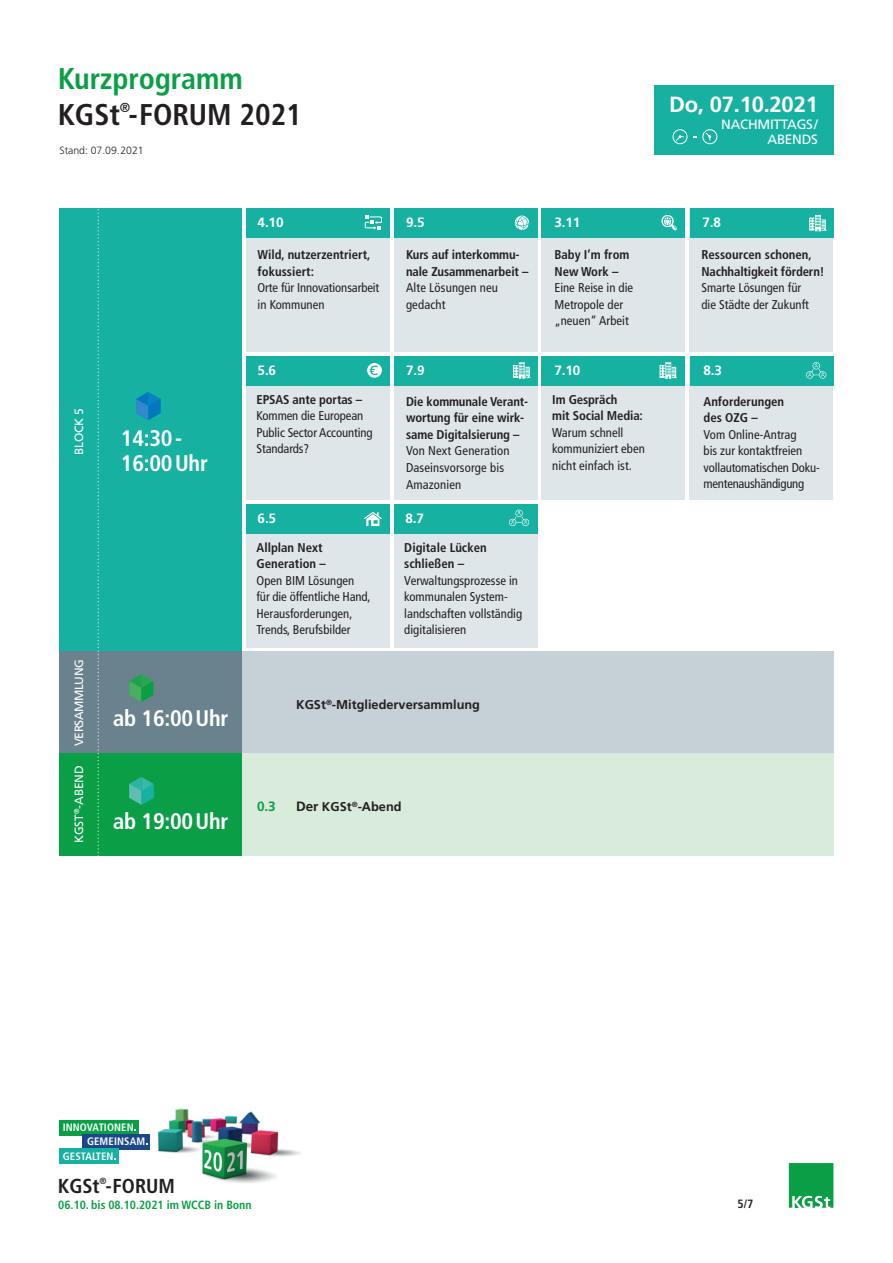
<style>
.page{position:relative;width:893px;height:1263px;background:#fff}
.page>*{position:absolute;margin:0;border:0;box-sizing:border-box;transform-origin:0 0}
.t1{font:700 condensed 30px "Frutiger";color:#231f20}
.t2{font:700 condensed 30px "Frutiger";color:#0a9f46}
.t3{font:700 condensed 22.5px/25.5px "Frutiger";letter-spacing:-.01em;color:#fff}
.t4{font:700 22.05px "Frutiger";letter-spacing:-.01em;color:#fff}
.t5{font:700 condensed 20.25px "Frutiger";color:#231f20}
.t6{font:700 13.5px "Frutiger";color:#fff}
.t7{font:13.5px/15px "Frutiger";letter-spacing:-.02em;color:#fff;text-align:right}
.t8{font:700 13.5px "Frutiger";color:#0a9f46}
.t9{font:700 condensed 13.05px "Frutiger";color:#231f20}
.t10{font:condensed 12.75px/16.5px "Frutiger";color:#231f20}
.t11{font:700 condensed 12.75px/16.5px "Frutiger";letter-spacing:-.01em;color:#231f20}
.t12{font:700 12.75px "Frutiger";color:#231f20}
.t13{font:12px "Frutiger";letter-spacing:-.01em;color:#fff}
.t14{font:12px "Frutiger";letter-spacing:-.04em;color:#fff}
.t15{font:700 condensed 12px "Frutiger";color:#231f20}
.t16{font:700 condensed 11.85px "Frutiger";letter-spacing:-.005em;color:#0a9f46}
.t17{font:700 condensed 10.8px "Frutiger";letter-spacing:.01em;color:#fff}
.t18{font:300 10.5px "Frutiger";letter-spacing:-.005em;color:#231f20}
.t19{font:700 condensed 9px "Frutiger";color:#231f20}
.s1{font-size:13.5px}
</style>
<div class="page">
<svg style="left:789px;top:1163px;width:44px;height:45px;background:#26a95b"></svg>
<div style="left:60px;top:208px;width:182px;height:444px;background:#16b1a1"></div>
<div style="left:60px;top:652px;width:182px;height:102px;background:#6a828d"></div>
<div style="left:242px;top:652px;width:591px;height:102px;background:#c5d0d7"></div>
<div style="left:60px;top:754px;width:182px;height:102px;background:#0a9f46"></div>
<div style="left:242px;top:754px;width:591px;height:102px;background:#d9ebda"></div>
<svg style="left:98px;top:209px;width:1px;height:647px"></svg>
<svg style="left:136px;top:392px;width:25px;height:28px"></svg>
<div style="left:246px;top:208px;width:144px;height:144px;background:#dfe6ea"></div>
<div style="left:394px;top:208px;width:143px;height:144px;background:#dfe6ea"></div>
<div style="left:541px;top:208px;width:144px;height:144px;background:#dfe6ea"></div>
<div style="left:689px;top:208px;width:144px;height:144px;background:#dfe6ea"></div>
<div style="left:246px;top:208px;width:144px;height:29px;background:#16b1a1"></div>
<div style="left:394px;top:208px;width:144px;height:29px;background:#16b1a1"></div>
<div style="left:542px;top:208px;width:143px;height:29px;background:#16b1a1"></div>
<div style="left:690px;top:208px;width:143px;height:29px;background:#16b1a1"></div>
<div style="left:246px;top:356px;width:144px;height:144px;background:#dfe6ea"></div>
<div style="left:394px;top:356px;width:143px;height:144px;background:#dfe6ea"></div>
<div style="left:541px;top:356px;width:144px;height:144px;background:#dfe6ea"></div>
<div style="left:689px;top:356px;width:144px;height:144px;background:#dfe6ea"></div>
<div style="left:246px;top:356px;width:144px;height:29px;background:#16b1a1"></div>
<div style="left:394px;top:356px;width:144px;height:29px;background:#16b1a1"></div>
<div style="left:542px;top:356px;width:143px;height:29px;background:#16b1a1"></div>
<div style="left:690px;top:356px;width:143px;height:29px;background:#16b1a1"></div>
<svg style="left:364px;top:215px;width:18px;height:15px"></svg>
<svg style="left:661px;top:215px;width:16px;height:16px"></svg>
<svg style="left:367px;top:363px;width:15px;height:15px"></svg>
<div style="left:246px;top:504px;width:144px;height:144px;background:#dfe6ea"></div>
<div style="left:246px;top:504px;width:144px;height:29px;background:#16b1a1"></div>
<div style="left:394px;top:504px;width:143px;height:144px;background:#dfe6ea"></div>
<div style="left:394px;top:504px;width:143px;height:29px;background:#16b1a1"></div>
<svg style="left:809px;top:215px;width:18px;height:16px"></svg>
<svg style="left:513px;top:362px;width:17px;height:17px"></svg>
<svg style="left:659px;top:362px;width:18px;height:17px"></svg>
<svg style="left:129px;top:674px;width:24px;height:28px"></svg>
<svg style="left:129px;top:777px;width:24px;height:28px"></svg>
<div style="left:654px;top:85px;width:179px;height:69px;background:#16b1a1"></div>
<svg style="left:672px;top:129px;width:46px;height:16px"></svg>
<img style="left:157px;top:1108px;width:144px;height:75px">
<div style="left:59px;top:1120px;width:80px;height:16px;background:#0a9f46"></div>
<div style="left:82px;top:1134px;width:68px;height:16px;background:#1c4788"></div>
<div style="left:59px;top:1148px;width:60px;height:16px;background:#16b1a1"></div>
<svg style="left:515px;top:216px;width:14px;height:14px"></svg>
<svg style="left:806px;top:362px;width:20px;height:17px"></svg>
<svg style="left:509px;top:510px;width:20px;height:16px"></svg>
<svg style="left:364px;top:512px;width:18px;height:14px"></svg>
<h1 class="t2" style="left:58px;top:61px;width:187px">Kurzprogramm</h1>
<p class="t9" style="left:120px;top:100px;width:12px">®</p>
<p class="t18" style="left:60px;top:145px;width:86px">Stand: 07.09.2021</p>
<h1 class="t1" style="left:58px;top:97px;width:246px">KGSt -FORUM 2021</h1>
<h3 class="t4" style="left:669px;top:91px;width:150px">Do, 07.10.2021</h3>
<p class="t7" style="left:721px;top:117px;width:98px">NACHMITTAGS/<br>ABENDS</p>
<p class="t6" style="left:258px;top:215px;width:27px">4.10</p>
<p class="t6" style="left:406px;top:215px;width:20px">9.5</p>
<p class="t6" style="left:554px;top:215px;width:27px">3.11</p>
<p class="t6" style="left:702px;top:215px;width:20px">7.8</p>
<p class="t11" style="left:258px;top:246px;width:114px">Wild, nutzerzentriert, fokussiert:</p>
<p class="t10" style="left:258px;top:280px;width:123px">Orte für Innovationsarbeit in Kommunen</p>
<p class="t11" style="left:406px;top:246px;width:124px">Kurs auf interkommu&shy;nale Zusammenarbeit –</p>
<p class="t10" style="left:406px;top:280px;width:93px">Alte Lösungen neu gedacht</p>
<p class="t11" style="left:554px;top:246px;width:76px">Baby I’m from<br>New Work –</p>
<p class="t10" style="left:554px;top:280px;width:80px">Eine Reise in die<br>Metropole der „neuen“ Arbeit</p>
<p class="t11" style="left:701px;top:246px;width:125px">Ressourcen schonen,<br>Nachhaltigkeit fördern!</p>
<p class="t10" style="left:701px;top:280px;width:109px">Smarte Lösungen für die Städte der Zukunft</p>
<p class="t13" style="left:72px;top:455px;width:49px;rotate:-90deg">BLOCK 5</p>
<p class="t14" style="left:72px;top:746px;width:88px;rotate:-90deg">VERSAMMLUNG</p>
<p class="t13" style="left:72px;top:843px;width:79px;rotate:-90deg">KGST<sup>®</sup>-ABEND</p>
<h2 class="t3" style="left:121px;top:425px;width:89px">14:30-<br>16:00Uhr</h2>
<h2 class="t3" style="left:113px;top:705px;width:117px">ab 16:00Uhr</h2>
<p class="t6" style="left:258px;top:363px;width:20px">5.6</p>
<p class="t6" style="left:406px;top:363px;width:20px">7.9</p>
<p class="t6" style="left:554px;top:363px;width:27px">7.10</p>
<p class="t6" style="left:704px;top:363px;width:20px">8.3</p>
<p class="t11" style="left:257px;top:391px;width:107px">EPSAS ante portas –</p>
<p class="t10" style="left:257px;top:408px;width:118px">Kommen die European<br>Public Sector Accounting<br>Standards?</p>
<p class="t6" style="left:258px;top:511px;width:20px">6.5</p>
<p class="t11" style="left:257px;top:539px;width:71px">Allplan Next<br>Generation –</p>
<p class="t10" style="left:257px;top:572px;width:116px">Open BIM Lösungen für die öffentliche Hand,<br>Herausforderungen,<br>Trends, Berufsbilder</p>
<p class="t11" style="left:406px;top:393px;width:124px">Die kommunale Verant&shy;wortung für eine wirk&shy;same Digitalsierung –</p>
<p class="t10" style="left:406px;top:443px;width:105px">Von Next Generation<br>Daseinsvorsorge bis<br>Amazonien</p>
<p class="t6" style="left:405px;top:511px;width:20px">8.7</p>
<p class="t11" style="left:404px;top:539px;width:84px">Digitale Lücken schließen –</p>
<p class="t10" style="left:404px;top:572px;width:119px">Verwaltungsprozesse in kommunalen System&shy;landschaften vollständig digitalisieren</p>
<p class="t11" style="left:552px;top:391px;width:92px">Im Gespräch<br>mit Social Media:</p>
<p class="t10" style="left:552px;top:424px;width:94px">Warum schnell kommuniziert eben nicht einfach ist.</p>
<p class="t12" style="left:296px;top:697px;width:185px">KGSt<sup>®</sup>-Mitgliederversammlung</p>
<p class="t11" style="left:704px;top:393px;width:82px">Anforderungen des OZG –</p>
<p class="t10" style="left:704px;top:426px;width:118px">Vom Online-Antrag<br>bis zur kontaktfreien vollautomatischen Doku&shy;mentenaushändigung</p>
<h2 class="t3" style="left:113px;top:808px;width:117px">ab 19:00Uhr</h2>
<p class="t8" style="left:257px;top:798px;width:20px">0.3</p>
<p class="t12" style="left:296px;top:799px;width:107px"><span class="s1">Der</span> KGSt<sup>®</sup>-Abend</p>
<p class="t17" style="left:63px;top:1121px;width:72px">INNOVATIONEN</p>
<p class="t17" style="left:87px;top:1135px;width:60px">GEMEINSAM</p>
<p class="t17" style="left:63px;top:1150px;width:52px">GESTALTEN</p>
<p class="t19" style="left:100px;top:1176px;width:9px">®</p>
<p class="t16" style="left:58px;top:1197px;width:195px">06.10. bis 08.10.2021 im WCCB in Bonn</p>
<h3 class="t5" style="left:58px;top:1174px;width:119px">KGSt -FORUM</h3>
<p class="t15" style="left:738px;top:1196px;width:17px">5/7</p>
</div>
